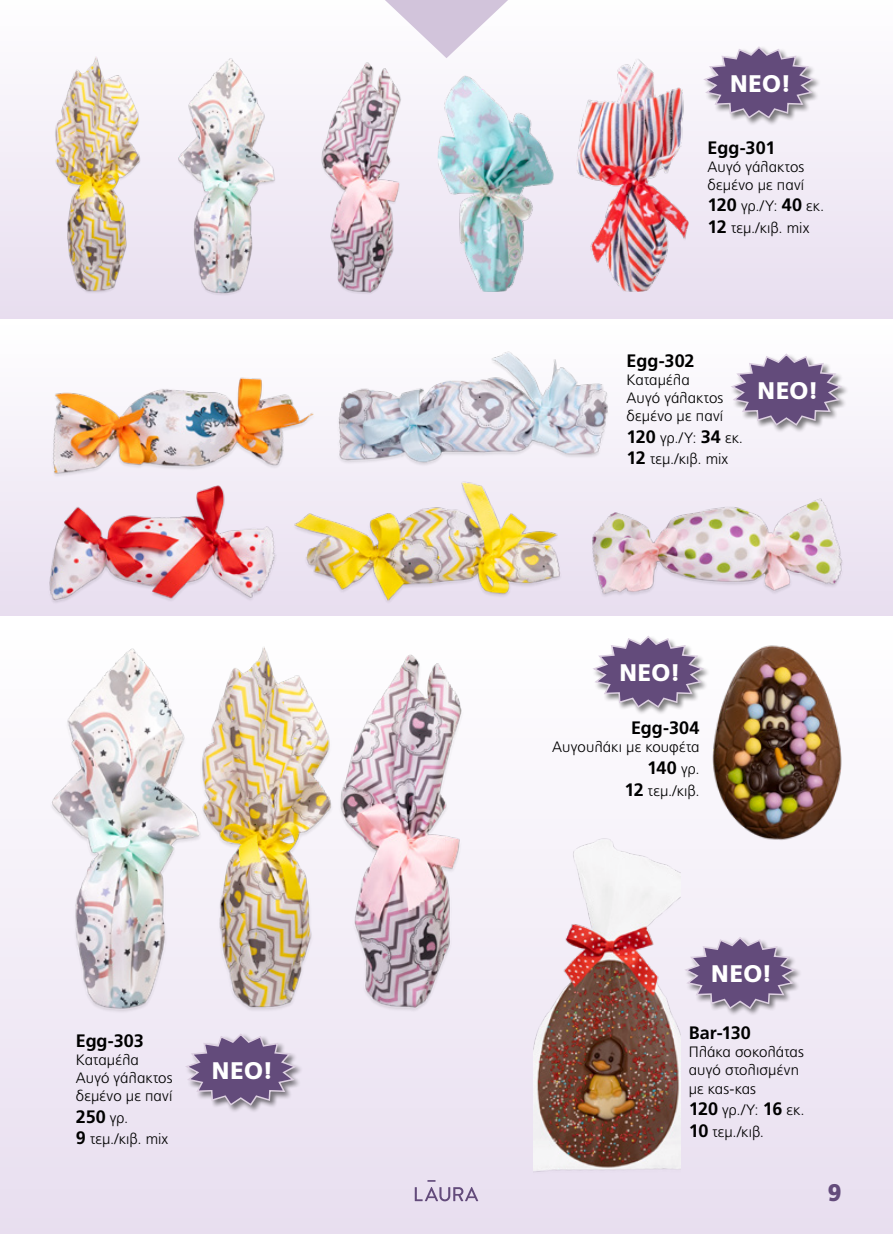
<style>
.page{position:relative;width:893px;height:1234px;background:#fff}
.page>*{position:absolute;margin:0;border:0;box-sizing:border-box;transform-origin:0 0}
.t1{font:900 24px "PF Catalog";letter-spacing:-.01em;color:#fff}
.t2{font:900 24px "PF Catalog";color:#634b7b}
.t3{font:700 18px "PF Catalog";color:#000}
.t4{font:300 15px/18px "PF Catalog";letter-spacing:.01em;color:#000}
.s1{font-weight:300;font-size:15px}
.s2{font-weight:700;font-size:18px}
</style>
<div class="page">
<div style="left:0;top:0;width:893px;height:319px;background:linear-gradient(to bottom,#fefeff,#e7ddef)"></div>
<div style="left:0;top:319px;width:893px;height:298px;background:linear-gradient(to bottom,#fff,#e8ddef)"></div>
<div style="left:0;top:617px;width:893px;height:616px;background:linear-gradient(to bottom,#fff,#e8deef)"></div>
<svg style="left:415px;top:1179px;width:63px;height:21px"></svg>
<svg style="left:371px;top:0;width:151px;height:58px"></svg>
<img style="left:712px;top:643px;width:130px;height:200px">
<img style="left:50px;top:56px;width:94px;height:241px">
<img style="left:167px;top:54px;width:120px;height:246px">
<img style="left:310px;top:58px;width:105px;height:246px">
<img style="left:438px;top:76px;width:116px;height:215px">
<img style="left:576px;top:59px;width:113px;height:233px">
<img style="left:578px;top:477px;width:290px;height:131px">
<img style="left:331px;top:347px;width:296px;height:130px">
<img style="left:308px;top:477px;width:270px;height:131px">
<img style="left:12px;top:477px;width:296px;height:131px">
<img style="left:27px;top:355px;width:296px;height:130px">
<img style="left:182px;top:635px;width:178px;height:389px">
<img style="left:319px;top:637px;width:178px;height:388px">
<img style="left:36px;top:638px;width:179px;height:389px">
<img style="left:533px;top:834px;width:148px;height:342px">
<div style="left:702px;top:45px;width:119px;height:81px;background:#000;opacity:.5"></div>
<svg style="left:701px;top:45px;width:116px;height:75px"></svg>
<div style="left:730px;top:352px;width:119px;height:80px;background:#000;opacity:.5"></div>
<svg style="left:729px;top:352px;width:115px;height:75px"></svg>
<div style="left:184px;top:1031px;width:119px;height:81px;background:#000;opacity:.5"></div>
<svg style="left:183px;top:1032px;width:115px;height:74px;background:#9b8baa"></svg>
<div style="left:592px;top:634px;width:119px;height:80px;background:#000;opacity:.5"></div>
<svg style="left:591px;top:634px;width:115px;height:74px"></svg>
<div style="left:684px;top:935px;width:118px;height:80px;background:#000;opacity:.5"></div>
<svg style="left:682px;top:935px;width:116px;height:74px;background:#9e8eac"></svg>
<p class="t3" style="left:76px;top:1029px;width:70px">Egg-303</p>
<p class="t4" style="left:76px;top:1050px;width:98px">Καταμέλα<br>Αυγό γάλακτος δεμένο με πανί</p>
<p class="t3" style="left:76px;top:1105px;width:54px">250 <span class="s1">γρ.</span></p>
<p class="t4" style="left:76px;top:1129px;width:94px"><span class="s2">9</span> τεμ./κιβ. mix</p>
<h1 class="t1" style="left:212px;top:1055px;width:63px">ΝΕΟ!</h1>
<h1 class="t1" style="left:730px;top:69px;width:63px">ΝΕΟ!</h1>
<p class="t3" style="left:708px;top:137px;width:69px">Egg-301</p>
<p class="t4" style="left:708px;top:158px;width:98px">Αυγό γάλακτος δεμένο με πανί</p>
<p class="t4" style="left:708px;top:195px;width:118px;line-height:21.6px"><span class="s2">120</span> γρ./Υ: <span class="s2">40</span> εκ.<br><span class="s2">12</span> τεμ./κιβ. mix</p>
<p class="t3" style="left:627px;top:350px;width:70px">Egg-302</p>
<p class="t4" style="left:627px;top:371px;width:98px">Καταμέλα<br>Αυγό γάλακτος δεμένο με πανί</p>
<p class="t4" style="left:627px;top:427px;width:118px;line-height:21.6px"><span class="s2">120</span> γρ./Υ: <span class="s2">34</span> εκ.<br><span class="s2">12</span> τεμ./κιβ. mix</p>
<h1 class="t1" style="left:757px;top:376px;width:63px">ΝΕΟ!</h1>
<h1 class="t1" style="left:619px;top:658px;width:63px">ΝΕΟ!</h1>
<p class="t3" style="left:631px;top:717px;width:70px">Egg-304</p>
<p class="t4" style="left:552px;top:738px;width:149px">Αυγουλάκι με κουφέτα</p>
<p class="t3" style="left:647px;top:756px;width:54px">140 <span class="s1">γρ.</span></p>
<p class="t4" style="left:624px;top:781px;width:77px"><span class="s2">12</span> τεμ./κιβ.</p>
<h1 class="t1" style="left:711px;top:959px;width:63px">ΝΕΟ!</h1>
<p class="t3" style="left:689px;top:1022px;width:64px">Bar-130</p>
<p class="t4" style="left:689px;top:1043px;width:117px">Πλάκα σοκολάτας αυγό στολισμένη με κας-κας</p>
<p class="t4" style="left:689px;top:1099px;width:117px;line-height:21.6px"><span class="s2">120</span> γρ./Υ: <span class="s2">16</span> εκ.<br><span class="s2">10</span> τεμ./κιβ.</p>
<h1 class="t2" style="left:828px;top:1178px;width:16px">9</h1>
</div>
